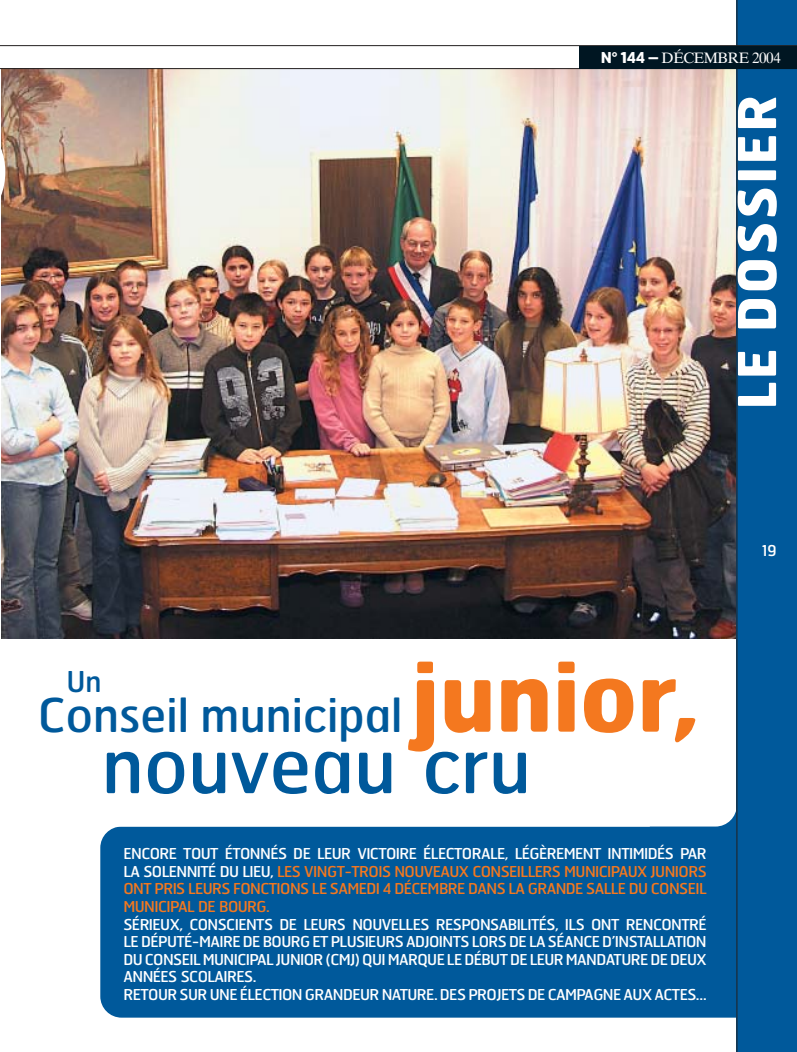
<style>
.page{position:relative;width:797px;height:1052px;background:#fff}
.page>*{position:absolute;margin:0;border:0;box-sizing:border-box;transform-origin:0 0}
.t1{font:75.12px "Hermes";color:#00599b}
.t2{font:700 52.12px "Hermes";letter-spacing:.04em;color:#fff}
.t3{font:46.5px "Hermes";color:#00599b}
.t4{font:28.75px "Hermes";color:#00599b}
.t5{font:15px/17.5px "Hermes";letter-spacing:-.04em;color:#fff}
.t6{font:15px/17.5px "Hermes";letter-spacing:-.04em;color:#f4781f;text-align:justify}
.t7{font:15px "Dutch 801 BT";letter-spacing:-.025em;color:#fff}
.s1{font-family:"Hermes";font-weight:700}
.s2{font-weight:700;font-size:95.62px;color:#f4781f}
.s3{color:#fff}
</style>
<div class="page">
<img style="left:1px;top:69px;width:735px;height:569px">
<div style="left:100px;top:826px;width:679px;height:191px;background:#00599b;border-radius:21px"></div>
<div style="left:649px;top:737px;width:130px;height:241px;background:#00599b;border-radius:21px"></div>
<div style="left:49px;top:697px;width:687px;height:129px;background:#fff;border-radius:21px"></div>
<div style="left:736px;top:0;width:60px;height:1051px;background:#00599b"></div>
<hr style="left:736px;top:0;width:1px;height:1051px;background:#231f1f">
<hr style="left:1px;top:45px;width:795px;height:1px;background:#231f1f">
<hr style="left:1px;top:68px;width:795px;height:1px;background:#231f1f">
<div style="left:579px;top:46px;width:217px;height:22px;background:#001622"></div>
<p class="t7" style="left:600px;top:52px;width:181px"><span class="s1">N° 144 –</span> DÉCEMBRE 2004</p>
<h2 class="t2" style="left:738px;top:409px;width:316px;rotate:-90deg">LE DOSSIER</h2>
<h3 class="t3" style="left:38px;top:698px;width:663px">Conseil municipal <span class="s2">junior,</span></h3>
<h1 class="t1" style="left:102px;top:739px;width:430px">nouveau cru</h1>
<h3 class="t4" style="left:66px;top:671px;width:37px">Un</h3>
<p class="t6" style="left:123px;top:847px;width:584px"><span class="s3">ENCORE TOUT ÉTONNÉS DE LEUR VICTOIRE ÉLECTORALE, LÉGÈREMENT INTIMIDÉS PAR LA SOLENNITÉ DU LIEU,</span> LES VINGT-TROIS NOUVEAUX CONSEILLERS MUNICIPAUX JUNIORS ONT PRIS LEURS FONCTIONS LE SAMEDI 4 DÉCEMBRE DANS LA GRANDE SALLE DU CONSEIL MUNICIPAL DE BOURG.</p>
<p class="t5" style="left:123px;top:917px;width:584px">SÉRIEUX, CONSCIENTS DE LEURS NOUVELLES RESPONSABILITÉS, ILS ONT RENCONTRÉ LE DÉPUTÉ-MAIRE DE BOURG ET PLUSIEURS ADJOINTS LORS DE LA SÉANCE D’INSTALLATION DU CONSEIL MUNICIPAL JUNIOR (CMJ) QUI MARQUE LE DÉBUT DE LEUR MANDATURE DE DEUX ANNÉES SCOLAIRES.<br>RETOUR SUR UNE ÉLECTION GRANDEUR NATURE. DES PROJETS DE CAMPAGNE AUX ACTES…</p>
<p class="t5" style="left:761px;top:544px;width:16px">19</p>
</div>
